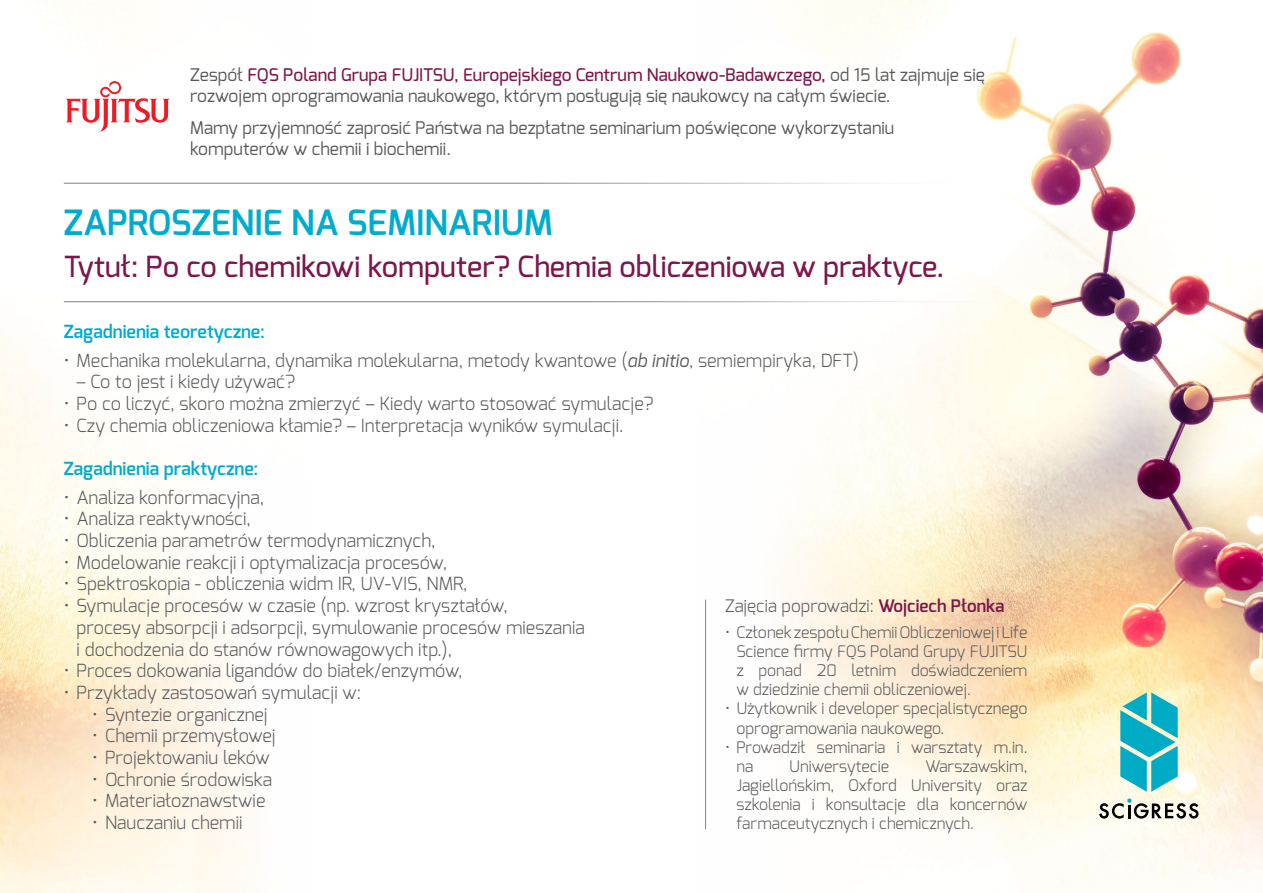
<style>
.page{position:relative;width:1263px;height:893px;background:#fff}
.page>*{position:absolute;margin:0;border:0;box-sizing:border-box;transform-origin:0 0}
.t1{font:600 34.8px "Exo";color:#00accd}
.t2{font:500 29.1px "Exo";color:#7b174a}
.t3{font:300 18.15px/21.8px "Exo";color:#58595b}
.t4{font:600 18.15px "Exo";color:#00accd}
.t5{font:17.4px/21px "Exo";color:#58595b}
.t6{font:300 17.25px "Exo";color:#58595b}
.t7{font:300 15.9px/19px "Exo";color:#58595b;text-align:justify}
.s1{font-weight:500;color:#7b174a}
.s2{font-weight:400;font-style:italic}
.s3{font-weight:600;color:#7b174a}
</style>
<div class="page">
<img style="left:0;top:0;width:305px;height:893px">
<hr style="left:64px;top:183px;width:910px;height:1px;background:#000">
<hr style="left:64px;top:301px;width:1038px;height:1px;background:#000">
<img style="left:698px;top:0;width:565px;height:885px">
<svg style="left:1091px;top:682px;width:114px;height:147px;background:#b7daca"></svg>
<hr style="left:705px;top:600px;width:1px;height:229px;background:#000">
<svg style="left:66px;top:81px;width:104px;height:51px"></svg>
<p class="t5" style="left:190px;top:64px;width:796px">Zespół <span class="s1">FQS Poland Grupa FUJITSU, Europejskiego Centrum Naukowo-Badawczego,</span> od 15 lat zajmuje się rozwojem oprogramowania naukowego, którym posługują się naukowcy na całym świecie.</p>
<p class="t5" style="left:190px;top:117px;width:706px">Mamy przyjemność zaprosić Państwa na bezpłatne seminarium poświęcone wykorzystaniu komputerów w chemii i biochemii.</p>
<h1 class="t1" style="left:64px;top:200px;width:491px">ZAPROSZENIE NA SEMINARIUM</h1>
<h2 class="t2" style="left:64px;top:248px;width:882px">Tytuł: Po co chemikowi komputer? Chemia obliczeniowa w praktyce.</h2>
<p class="t4" style="left:64px;top:320px;width:203px">Zagadnienia teoretyczne:</p>
<p class="t3" style="left:64px;top:349px;width:797px">• Mechanika molekularna, dynamika molekularna, metody kwantowe (<span class="s2">ab initio</span>, semiempiryka, DFT)</p>
<p class="t3" style="left:77px;top:371px;width:220px">– Co to jest i kiedy używać?</p>
<p class="t3" style="left:64px;top:392px;width:591px">• Po co liczyć, skoro można zmierzyć – Kiedy warto stosować symulacje?</p>
<p class="t3" style="left:64px;top:414px;width:561px">• Czy chemia obliczeniowa kłamie? – Interpretacja wyników symulacji.</p>
<p class="t4" style="left:64px;top:457px;width:196px">Zagadnienia praktyczne:</p>
<p class="t3" style="left:64px;top:486px;width:202px">• Analiza konformacyjna,</p>
<p class="t3" style="left:64px;top:508px;width:189px">• Analiza reaktywności,</p>
<p class="t3" style="left:64px;top:530px;width:373px">• Obliczenia parametrów termodynamicznych,</p>
<p class="t3" style="left:64px;top:551px;width:385px">• Modelowanie reakcji i optymalizacja procesów,</p>
<p class="t3" style="left:64px;top:573px;width:405px">• Spektroskopia - obliczenia widm IR, UV-VIS, NMR,</p>
<p class="t3" style="left:77px;top:595px;width:510px;text-indent:-13px">• Symulacje procesów w czasie (np. wzrost kryształów,<br>procesy absorpcji i adsorpcji, symulowanie procesów mieszania i dochodzenia do stanów równowagowych itp.),</p>
<p class="t3" style="left:64px;top:660px;width:400px">• Proces dokowania ligandów do białek/enzymów,</p>
<p class="t3" style="left:64px;top:681px;width:299px">• Przykłady zastosowań symulacji w:</p>
<p class="t3" style="left:92px;top:703px;width:177px">• Syntezie organicznej</p>
<p class="t3" style="left:92px;top:725px;width:185px">• Chemii przemysłowej</p>
<p class="t3" style="left:92px;top:746px;width:179px">• Projektowaniu leków</p>
<p class="t3" style="left:92px;top:768px;width:182px">• Ochronie środowiska</p>
<p class="t3" style="left:92px;top:790px;width:175px">• Materiałoznawstwie</p>
<p class="t3" style="left:92px;top:812px;width:152px">• Nauczaniu chemii</p>
<p class="t6" style="left:725px;top:595px;width:281px">Zajęcia poprowadzi: <span class="s3">Wojciech Płonka</span></p>
<p class="t7" style="left:736px;top:623px;width:293px;text-indent:-11px">• Członek zespołu Chemii Obliczeniowej iLife Science firmy FQS Poland Grupy FUJITSU z ponad 20 letnim doświadczeniem w dziedzinie chemii obliczeniowej.</p>
<p class="t7" style="left:736px;top:699px;width:293px;text-indent:-11px">• Użytkownik i developer specjalistycznego oprogramowania naukowego.</p>
<p class="t7" style="left:736px;top:737px;width:293px;text-indent:-11px">• Prowadził seminaria i warsztaty m.in. na</p>
<p class="t7" style="left:736px;top:756px;width:293px;text-indent:189px">Warszawskim, Jagiellońskim, Oxford University oraz szkolenia i konsultacje dla koncernów farmaceutycznych i chemicznych.</p>
<p class="t7" style="left:789px;top:756px;width:102px">Uniwersytecie</p>
</div>
